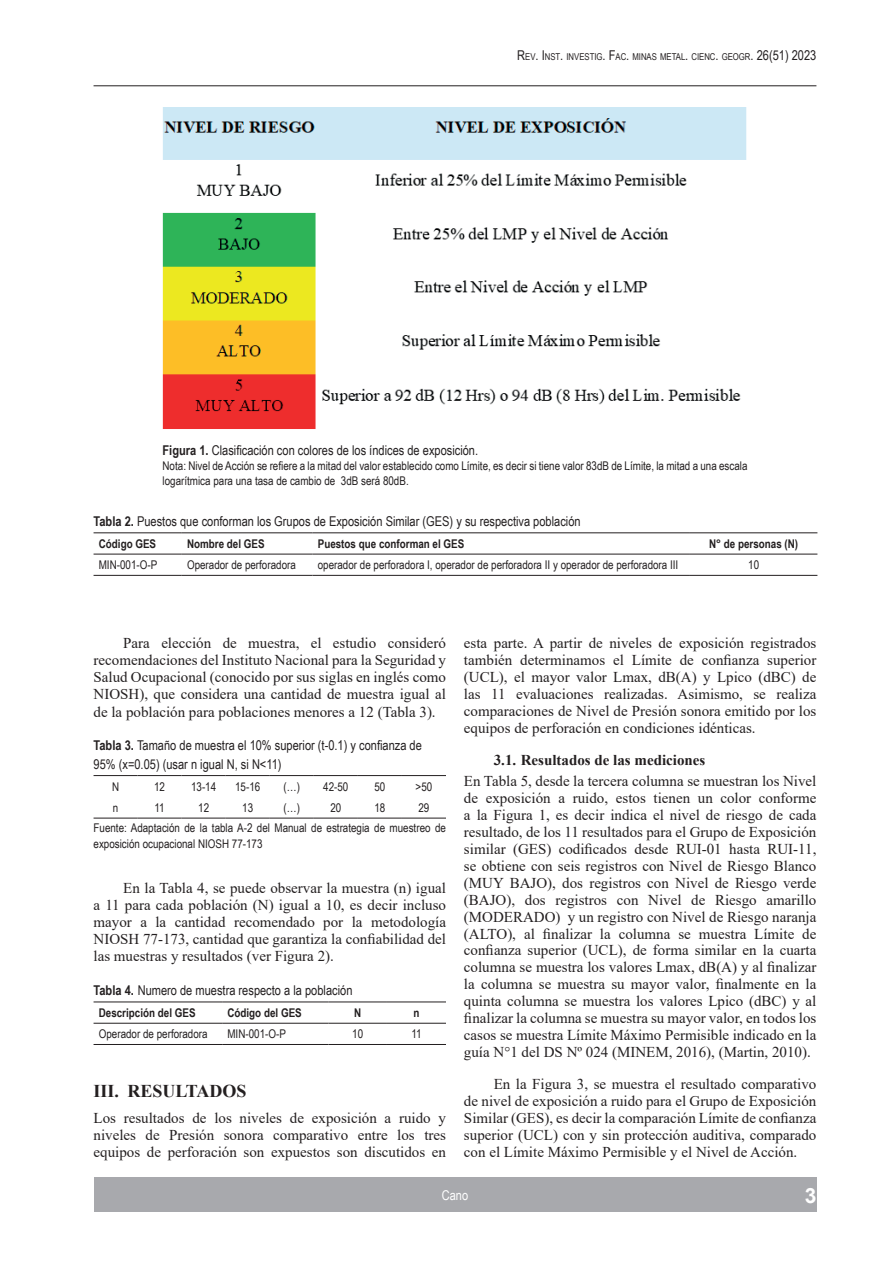
<style>
.page{position:relative;width:893px;height:1263px;background:#fff}
.page>*{position:absolute;margin:0;border:0;box-sizing:border-box;transform-origin:0 0}
.t1{font:700 21px "Arial";color:#fff}
.t2{font:700 18px "Times New Roman";color:#231f20}
.t3{font:15px/17px "Times New Roman";color:#231f20;text-align:justify}
.t4{font:700 15px "Times New Roman";color:#231f20}
.t5{font:13.5px/18.6px "Arial Narrow";color:#231f20}
.t6{font:13.5px "Arial Narrow";color:#fff}
.t7{font:12px/20.1px "Arial Narrow";color:#231f20}
.t8{font:700 12px "Arial Narrow";color:#231f20}
.t9{font:9.45px "Arial Narrow";color:#231f20}
.s1{font-size:13.5px}
.s2{font-weight:700}
</style>
<div class="page">
<div style="left:94px;top:1178px;width:722px;height:34px;background:#a8a9ad"></div>
<hr style="left:94px;top:85px;width:722px;height:1px;background:#231f20">
<hr style="left:94px;top:775px;width:44px;height:1px;background:#231f20">
<hr style="left:138px;top:775px;width:44px;height:1px;background:#231f20">
<hr style="left:182px;top:775px;width:44px;height:1px;background:#231f20">
<hr style="left:226px;top:775px;width:44px;height:1px;background:#231f20">
<hr style="left:270px;top:775px;width:44px;height:1px;background:#231f20">
<hr style="left:314px;top:775px;width:44px;height:1px;background:#231f20">
<hr style="left:358px;top:775px;width:44px;height:1px;background:#231f20">
<hr style="left:402px;top:775px;width:44px;height:1px;background:#231f20">
<hr style="left:94px;top:818px;width:44px;height:1px;background:#231f20">
<hr style="left:138px;top:818px;width:44px;height:1px;background:#231f20">
<hr style="left:182px;top:818px;width:44px;height:1px;background:#231f20">
<hr style="left:226px;top:818px;width:44px;height:1px;background:#231f20">
<hr style="left:270px;top:818px;width:44px;height:1px;background:#231f20">
<hr style="left:314px;top:818px;width:44px;height:1px;background:#231f20">
<hr style="left:358px;top:818px;width:44px;height:1px;background:#231f20">
<hr style="left:402px;top:818px;width:44px;height:1px;background:#231f20">
<hr style="left:94px;top:1001px;width:128px;height:1px;background:#231f20">
<hr style="left:222px;top:1001px;width:106px;height:1px;background:#231f20">
<hr style="left:328px;top:1001px;width:59px;height:1px;background:#231f20">
<hr style="left:387px;top:1001px;width:59px;height:1px;background:#231f20">
<hr style="left:94px;top:1023px;width:128px;height:1px;background:#231f20">
<hr style="left:222px;top:1023px;width:106px;height:1px;background:#231f20">
<hr style="left:328px;top:1023px;width:59px;height:1px;background:#231f20">
<hr style="left:387px;top:1023px;width:59px;height:1px;background:#231f20">
<hr style="left:94px;top:1044px;width:128px;height:1px;background:#231f20">
<hr style="left:222px;top:1044px;width:106px;height:1px;background:#231f20">
<hr style="left:328px;top:1044px;width:59px;height:1px;background:#231f20">
<hr style="left:387px;top:1044px;width:59px;height:1px;background:#231f20">
<img style="left:162px;top:107px;width:585px;height:322px">
<hr style="left:94px;top:532px;width:88px;height:1px;background:#231f20">
<hr style="left:182px;top:532px;width:131px;height:1px;background:#231f20">
<hr style="left:313px;top:532px;width:377px;height:1px;background:#231f20">
<hr style="left:690px;top:532px;width:127px;height:1px;background:#231f20">
<hr style="left:94px;top:554px;width:88px;height:1px;background:#231f20">
<hr style="left:182px;top:554px;width:131px;height:1px;background:#231f20">
<hr style="left:313px;top:554px;width:377px;height:1px;background:#231f20">
<hr style="left:690px;top:554px;width:127px;height:1px;background:#231f20">
<hr style="left:94px;top:575px;width:88px;height:1px;background:#231f20">
<hr style="left:182px;top:575px;width:131px;height:1px;background:#231f20">
<hr style="left:313px;top:575px;width:377px;height:1px;background:#231f20">
<hr style="left:690px;top:575px;width:127px;height:1px;background:#231f20">
<p class="t9" style="left:517px;top:50px;width:301px"><span class="s1">R</span>EV<span class="s1">. I</span>NST<span class="s1">.</span> INVESTIG<span class="s1">. F</span>AC<span class="s1">.</span> MINAS METAL<span class="s1">.</span> CIENC<span class="s1">.</span> GEOGR<span class="s1">. 26(51) 2023</span></p>
<p class="t5" style="left:163px;top:440px;width:317px"><span class="s2">Figura 1.</span> Clasificación con colores de los índices de exposición.</p>
<p class="t7" style="left:163px;top:458px;width:586px;line-height:15px">Nota: Nivel de Acción se refiere a la mitad del valor establecido como Límite, es decir si tiene valor 83dB de Límite, la mitad a una escala logarítmica para una tasa de cambio de 3dB será 80dB.</p>
<p class="t5" style="left:94px;top:512px;width:489px"><span class="s2">Tabla 2.</span> Puestos que conforman los Grupos de Exposición Similar (GES) y su respectiva población</p>
<p class="t8" style="left:99px;top:534px;width:59px">Código GES</p>
<p class="t8" style="left:187px;top:534px;width:79px">Nombre del GES</p>
<p class="t8" style="left:318px;top:534px;width:148px">Puestos que conforman el GES</p>
<p class="t8" style="left:709px;top:534px;width:91px">N° de personas (N)</p>
<p class="t7" style="left:99px;top:554px;width:60px">MIN-001-O-P</p>
<p class="t7" style="left:187px;top:554px;width:110px">Operador de perforadora</p>
<p class="t7" style="left:318px;top:554px;width:362px">operador de perforadora I, operador de perforadora II y operador de perforadora III</p>
<p class="t7" style="left:748px;top:554px;width:12px">10</p>
<p class="t3" style="left:94px;top:634px;width:354px;text-indent:30px">Para elección de muestra, el estudio consideró recomendaciones del Instituto Nacional para la Seguridad y Salud Ocupacional (conocido por sus siglas en inglés como NIOSH), que considera una cantidad de muestra igual al de la población para poblaciones menores a 12 (Tabla 3).</p>
<p class="t5" style="left:94px;top:735px;width:330px"><span class="s2">Tabla 3.</span> Tamaño de muestra el 10% superior (t-0.1) y confianza de<br>95% (x=0.05) (usar n igual N, si N&lt;11)</p>
<p class="t7" style="left:112px;top:776px;width:9px">N</p>
<p class="t7" style="left:154px;top:776px;width:12px">12</p>
<p class="t7" style="left:191px;top:776px;width:27px">13-14</p>
<p class="t7" style="left:235px;top:776px;width:27px">15-16</p>
<p class="t7" style="left:284px;top:776px;width:18px">(…)</p>
<p class="t7" style="left:323px;top:776px;width:27px">42-50</p>
<p class="t7" style="left:374px;top:776px;width:12px">50</p>
<p class="t7" style="left:416px;top:776px;width:18px">&gt;50</p>
<p class="t7" style="left:113px;top:797px;width:7px">n</p>
<p class="t7" style="left:155px;top:797px;width:12px">11</p>
<p class="t7" style="left:198px;top:797px;width:12px">12</p>
<p class="t7" style="left:242px;top:797px;width:12px">13</p>
<p class="t7" style="left:284px;top:797px;width:18px">(…)</p>
<p class="t7" style="left:330px;top:797px;width:12px">20</p>
<p class="t7" style="left:374px;top:797px;width:12px">18</p>
<p class="t7" style="left:94px;top:797px;width:354px;text-indent:325px">29<br>Fuente: Adaptación de la tabla A-2 del Manual de estrategia de muestreo de</p>
<p class="t7" style="left:94px;top:833px;width:171px">exposición ocupacional NIOSH 77-173</p>
<p class="t3" style="left:94px;top:879px;width:354px;text-indent:30px">En la Tabla 4, se puede observar la muestra (n) igual a 11 para cada población (N) igual a 10, es decir incluso mayor a la cantidad recomendado por la metodología NIOSH 77-173, cantidad que garantiza la confiabilidad del las muestras y resultados (ver Figura 2).</p>
<p class="t5" style="left:94px;top:980px;width:260px"><span class="s2">Tabla 4.</span> Numero de muestra respecto a la población</p>
<p class="t8" style="left:99px;top:1004px;width:98px">Descripción del GES</p>
<p class="t8" style="left:227px;top:1004px;width:76px">Código del GES</p>
<p class="t8" style="left:354px;top:1004px;width:9px">N</p>
<p class="t8" style="left:413px;top:1004px;width:8px">n</p>
<p class="t7" style="left:99px;top:1023px;width:110px">Operador de perforadora</p>
<p class="t7" style="left:227px;top:1023px;width:60px">MIN-001-O-P</p>
<p class="t7" style="left:352px;top:1023px;width:12px">10</p>
<p class="t7" style="left:411px;top:1023px;width:12px">11</p>
<p class="t2" style="left:94px;top:1078px;width:155px">III. RESULTADOS</p>
<p class="t3" style="left:94px;top:1108px;width:354px">Los resultados de los niveles de exposición a ruido y niveles de Presión sonora comparativo entre los tres equipos de perforación son expuestos son discutidos en</p>
<p class="t3" style="left:464px;top:634px;width:354px">esta parte. A partir de niveles de exposición registrados también determinamos el Límite de confianza superior (UCL), el mayor valor Lmax, dB(A) y Lpico (dBC) de las 11 evaluaciones realizadas. Asimismo, se realiza comparaciones de Nivel de Presión sonora emitido por los equipos de perforación en condiciones idénticas.</p>
<p class="t4" style="left:494px;top:749px;width:213px">3.1. Resultados de las mediciones</p>
<p class="t3" style="left:464px;top:772px;width:354px">En Tabla 5, desde la tercera columna se muestran los Nivel de exposición a ruido, estos tienen un color conforme a la Figura 1, es decir indica el nivel de riesgo de cada resultado, de los 11 resultados para el Grupo de Exposición similar (GES) codificados desde RUI-01 hasta RUI-11, se obtiene con seis registros con Nivel de Riesgo Blanco (MUY BAJO), dos registros con Nivel de Riesgo verde (BAJO), dos registros con Nivel de Riesgo amarillo (MODERADO) y un registro con Nivel de Riesgo naranja (ALTO), al finalizar la columna se muestra Límite de confianza superior (UCL), de forma similar en la cuarta columna se muestra los valores Lmax, dB(A) y al finalizar la columna se muestra su mayor valor, finalmente en la quinta columna se muestra los valores Lpico (dBC) y al finalizar la columna se muestra su mayor valor, en todos los casos se muestra Límite Máximo Permisible indicado en la guía N°1 del DS Nº 024 (MINEM, 2016), (Martin, 2010).</p>
<p class="t3" style="left:464px;top:1075px;width:354px;text-indent:30px">En la Figura 3, se muestra el resultado comparativo de nivel de exposición a ruido para el Grupo de Exposición Similar (GES), es decir la comparación Límite de confianza superior (UCL) con y sin protección auditiva, comparado con el Límite Máximo Permisible y el Nivel de Acción.</p>
<p class="t6" style="left:442px;top:1185px;width:28px">Cano</p>
<h1 class="t1" style="left:805px;top:1180px;width:13px">3</h1>
</div>
